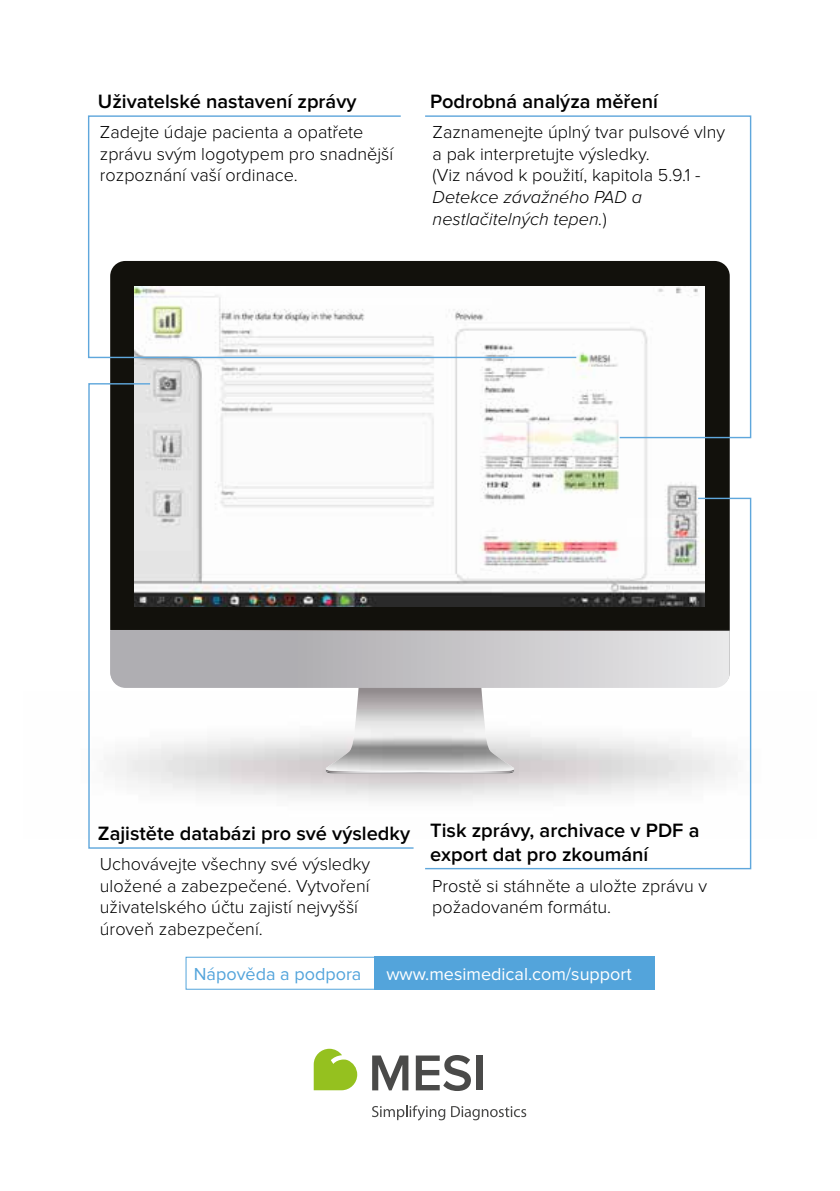
<style>
.page{position:relative;width:840px;height:1191px;background:#fff}
.page>*{position:absolute;margin:0;border:0;box-sizing:border-box;transform-origin:0 0}
.t1{font:600 20px/24px "Proxima Nova";color:#000}
.t2{font:300 18px/21.6px "Proxima Nova";color:#000}
.t3{font:italic 300 18px/21.6px "Proxima Nova";color:#000}
.t4{font:18px "Proxima Nova";color:#fff}
.t5{font:18px "Proxima Nova";color:#53a4db}
.s1{font-style:normal}
</style>
<div class="page">
<div style="left:185px;top:956px;width:199px;height:33px;border:1px solid #53a4db"></div>
<div style="left:374px;top:956px;width:280px;height:33px;background:#53a4db"></div>
<img style="left:135px;top:359px;width:563px;height:247px">
<svg style="left:88px;top:115px;width:335px;height:244px"></svg>
<svg style="left:423px;top:115px;width:328px;height:324px"></svg>
<svg style="left:423px;top:497px;width:328px;height:373px"></svg>
<svg style="left:88px;top:382px;width:327px;height:467px"></svg>
<svg style="left:313px;top:1048px;width:44px;height:42px"></svg>
<svg style="left:372px;top:1055px;width:36px;height:35px"></svg>
<svg style="left:415px;top:1055px;width:55px;height:36px"></svg>
<div style="left:476px;top:1055px;width:6px;height:35px;background:#4a4a49"></div>
<svg style="left:372px;top:1105px;width:73px;height:15px"></svg>
<svg style="left:451px;top:1106px;width:75px;height:14px"></svg>
<p class="t1" style="left:98px;top:90px;width:260px">Uživatelské nastavení zprávy</p>
<p class="t2" style="left:100px;top:122px;width:295px">Zadejte údaje pacienta a opatřete zprávu svým logotypem pro snadnější rozpoznání vaší ordinace.</p>
<p class="t1" style="left:430px;top:90px;width:229px">Podrobná analýza měření</p>
<p class="t2" style="left:432px;top:122px;width:294px">Zaznamenejte úplný tvar pulsové vlny a pak interpretujte výsledky.<br>(Viz návod k použití, kapitola 5.9.1 -</p>
<p class="t3" style="left:432px;top:187px;width:211px">Detekce závažného PAD a nestlačitelných tepen.<span class="s1">)</span></p>
<p class="t1" style="left:98px;top:822px;width:313px">Zajistěte databázi pro své výsledky</p>
<p class="t2" style="left:100px;top:854px;width:272px">Uchovávejte všechny své výsledky uložené a zabezpečené. Vytvoření uživatelského účtu zajistí nejvyšší úroveň zabezpečení.</p>
<p class="t1" style="left:430px;top:819px;width:270px">Tisk zprávy, archivace v PDF a export dat pro zkoumání</p>
<p class="t2" style="left:432px;top:875px;width:276px">Prostě si stáhněte a uložte zprávu v požadovaném formátu.</p>
<p class="t5" style="left:194px;top:966px;width:169px">Nápověda a podpora</p>
<p class="t4" style="left:386px;top:966px;width:247px">www.mesimedical.com/support</p>
</div>
